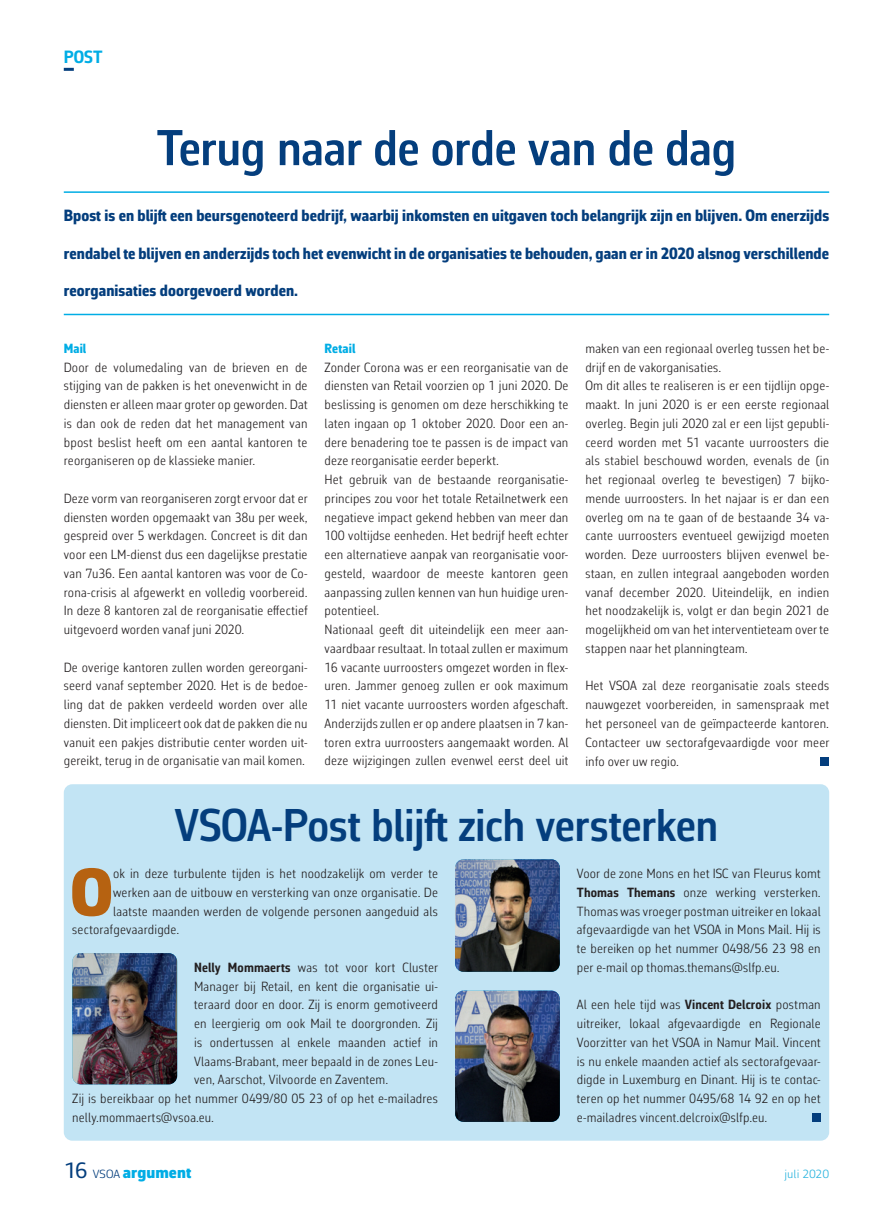
<style>
.page{position:relative;width:893px;height:1221px;background:#fff}
.page>*{position:absolute;margin:0;border:0;box-sizing:border-box;transform-origin:0 0}
.t1{font:900 67.95px "Corbeau Pro";color:#b66211}
.t2{font:600 51px "Corbeau Con Pro";letter-spacing:-.01em;color:#043e7d}
.t3{font:600 46.5px "Corbeau Con Pro";letter-spacing:-.01em;color:#043e7d}
.t4{font:700 18px "Corbeau Con Pro";color:#00ade5}
.t5{font:800 16.5px "Corbeau Con Pro";letter-spacing:.005em;color:#043e7d}
.t6{font:900 16.5px "Corbeau Pro";letter-spacing:.005em;color:#00ade5}
.t7{font:300 13.5px/18.8px "Corbeau Con Pro";letter-spacing:.015em;color:#231f20;text-align:justify}
.t8{font:800 13.5px "Corbeau Con Pro";letter-spacing:.01em;color:#00ade5}
.t9{font:300 12px "Corbeau Pro";color:#28b3de}
.s1{font-weight:700}
.s2{font-weight:400;font-size:22.5px;color:#043e7d}
.s3{font-weight:300;font-size:12px;color:#043e7d}
</style>
<div class="page">
<svg style="left:64px;top:68px;width:10px;height:3px"></svg>
<div style="left:821px;top:757px;width:8px;height:8px;background:#043e7d"></div>
<hr style="left:64px;top:191px;width:765px;height:2px;background:#00ade5">
<hr style="left:64px;top:314px;width:765px;height:1px;background:#00ade5">
<div style="left:64px;top:784px;width:765px;height:356px;background:#c2e4f4;border-radius:9px"></div>
<div style="left:812px;top:1113px;width:9px;height:8px;background:#043e7d"></div>
<img style="left:72px;top:953px;width:105px;height:131px">
<img style="left:455px;top:859px;width:105px;height:112px">
<img style="left:455px;top:990px;width:105px;height:131px">
<h3 class="t4" style="left:64px;top:45px;width:40px">POST</h3>
<h2 class="t2" style="left:157px;top:113px;width:581px">Terug naar de orde van de dag</h2>
<p class="t5" style="left:64px;top:205px;width:767px">Bpost is en blijft een beursgenoteerd bedrijf, waarbij inkomsten en uitgaven toch belangrijk zijn en blijven. Om enerzijds</p>
<p class="t5" style="left:64px;top:242px;width:767px">rendabel te blijven en anderzijds toch het evenwicht in de organisaties te behouden, gaan er in 2020 alsnog verschillende</p>
<p class="t5" style="left:64px;top:280px;width:236px">reorganisaties doorgevoerd worden.</p>
<p class="t8" style="left:64px;top:339px;width:24px">Mail</p>
<p class="t7" style="left:64px;top:357px;width:245px">Door de volumedaling van de brieven en de stijging van de pakken is het onevenwicht in de diensten er alleen maar groter op geworden. Dat is dan ook de reden dat het management van bpost beslist heeft om een aantal kantoren te reorganiseren op de klassieke manier.</p>
<p class="t7" style="left:64px;top:488px;width:245px">Deze vorm van reorganiseren zorgt ervoor dat er diensten worden opgemaakt van 38u per week, gespreid over 5 werkdagen. Concreet is dit dan voor een LM-dienst dus een dagelijkse prestatie van 7u36. Een aantal kantoren was voor de Co&shy;rona-crisis al afgewerkt en volledig voorbereid.<br>In deze 8 kantoren zal de reorganisatie effectief uitgevoerd worden vanaf juni 2020.</p>
<p class="t7" style="left:64px;top:657px;width:245px">De overige kantoren zullen worden gereorgani&shy;seerd vanaf september 2020. Het is de bedoe&shy;ling dat de pakken verdeeld worden over alle diensten. Dit impliceert ook dat de pakken die nu vanuit een pakjes distributie center worden uit&shy;gereikt, terug in de organisatie van mail komen.</p>
<p class="t8" style="left:325px;top:339px;width:32px">Retail</p>
<p class="t7" style="left:325px;top:357px;width:245px;text-align:left">Zonder Corona was er een reorganisatie van de diensten van Retail voorzien op 1 juni 2020. De beslissing is genomen om deze herschikking te laten ingaan op 1 oktober 2020. Door een an&shy;dere benadering toe te passen is de impact van deze reorganisatie eerder beperkt.<br>Het gebruik van de bestaande reorganisatie&shy;principes zou voor het totale Retailnetwerk een negatieve impact gekend hebben van meer dan 100 voltijdse eenheden. Het bedrijf heeft echter een alternatieve aanpak van reorganisatie voor&shy;gesteld, waardoor de meeste kantoren geen aanpassing zullen kennen van hun huidige uren&shy;potentieel.<br>Nationaal geeft dit uiteindelijk een meer aan&shy;vaardbaar resultaat. In totaal zullen er maximum 16 vacante uurroosters omgezet worden in flex&shy;uren. Jammer genoeg zullen er ook maximum 11 niet vacante uurroosters worden afgeschaft.<br>Anderzijds zullen er op andere plaatsen in 7 kan&shy;toren extra uurroosters aangemaakt worden. Al deze wijzigingen zullen evenwel eerst deel uit</p>
<p class="t7" style="left:585px;top:338px;width:245px;text-align:left">maken van een regionaal overleg tussen het be&shy;drijf en de vakorganisaties.<br>Om dit alles te realiseren is er een tijdlijn opge&shy;maakt. In juni 2020 is er een eerste regionaal overleg. Begin juli 2020 zal er een lijst gepubli&shy;ceerd worden met 51 vacante uurroosters die als stabiel beschouwd worden, evenals de (in het regionaal overleg te bevestigen) 7 bijko&shy;mende uurroosters. In het najaar is er dan een overleg om na te gaan of de bestaande 34 va&shy;cante uurroosters eventueel gewijzigd moeten worden. Deze uurroosters blijven evenwel be&shy;staan, en zullen integraal aangeboden worden vanaf december 2020. Uiteindelijk, en indien het noodzakelijk is, volgt er dan begin 2021 de mogelijkheid om van het interventieteam over te stappen naar het planningteam.</p>
<p class="t7" style="left:585px;top:676px;width:245px">Het VSOA zal deze reorganisatie zoals steeds nauwgezet voorbereiden, in samenspraak met het personeel van de geïmpacteerde kantoren.<br>Contacteer uw sectorafgevaardigde voor meer info over uw regio.</p>
<h3 class="t3" style="left:175px;top:793px;width:545px">VSOA-Post blijft zich versterken</h3>
<h1 class="t1" style="left:70px;top:846px;width:44px">O</h1>
<p class="t7" style="left:113px;top:863px;width:326px">ok in deze turbulente tijden is het noodzakelijk om verder te</p>
<p class="t7" style="left:113px;top:882px;width:326px">werken aan de uitbouw en versterking van onze organisatie. De</p>
<p class="t7" style="left:113px;top:901px;width:326px">laatste maanden werden de volgende personen aangeduid als</p>
<p class="t7" style="left:72px;top:920px;width:108px">sectorafgevaardigde.</p>
<p class="t7" style="left:194px;top:957px;width:245px"><span class="s1">Nelly Mommaerts</span> was tot voor kort Cluster</p>
<p class="t7" style="left:194px;top:976px;width:245px">Manager bij Retail, en kent die organisatie ui-</p>
<p class="t7" style="left:194px;top:995px;width:245px">teraard door en door. Zij is enorm gemotiveerd</p>
<p class="t7" style="left:194px;top:1013px;width:245px">en leergierig om ook Mail te doorgronden. Zij</p>
<p class="t7" style="left:194px;top:1032px;width:245px">is ondertussen al enkele maanden actief in</p>
<p class="t7" style="left:194px;top:1051px;width:245px">Vlaams-Brabant, meer bepaald in de zones Leu-</p>
<p class="t7" style="left:194px;top:1070px;width:196px">ven, Aarschot, Vilvoorde en Zaventem.</p>
<p class="t7" style="left:72px;top:1088px;width:367px">Zij is bereikbaar op het nummer 0499/80 05 23 of op het e-mailadres</p>
<p class="t7" style="left:72px;top:1107px;width:143px">nelly.mommaerts@vsoa.eu.</p>
<p class="t7" style="left:577px;top:863px;width:245px">Voor de zone Mons en het ISC van Fleurus komt <span class="s1">Thomas Themans</span> onze werking versterken.<br>Thomas was vroeger postman uitreiker en lokaal afgevaardigde van het VSOA in Mons Mail. Hij is te bereiken op het nummer 0498/56 23 98 en per e-mail op thomas.themans@slfp.eu.</p>
<p class="t7" style="left:577px;top:995px;width:245px">Al een hele tijd was <span class="s1">Vincent Delcroix</span> postman uitreiker, lokaal afgevaardigde en Regionale Voorzitter van het VSOA in Namur Mail. Vincent is nu enkele maanden actief als sectorafgevaar&shy;digde in Luxemburg en Dinant. Hij is te contac&shy;teren op het nummer 0495/68 14 92 en op het e-mailadres vincent.delcroix@slfp.eu.</p>
<p class="t6" style="left:64px;top:1161px;width:129px"><span class="s2">16</span> <span class="s3">VSOA</span> argument</p>
<p class="t9" style="left:784px;top:1165px;width:46px">juli 2020</p>
</div>
